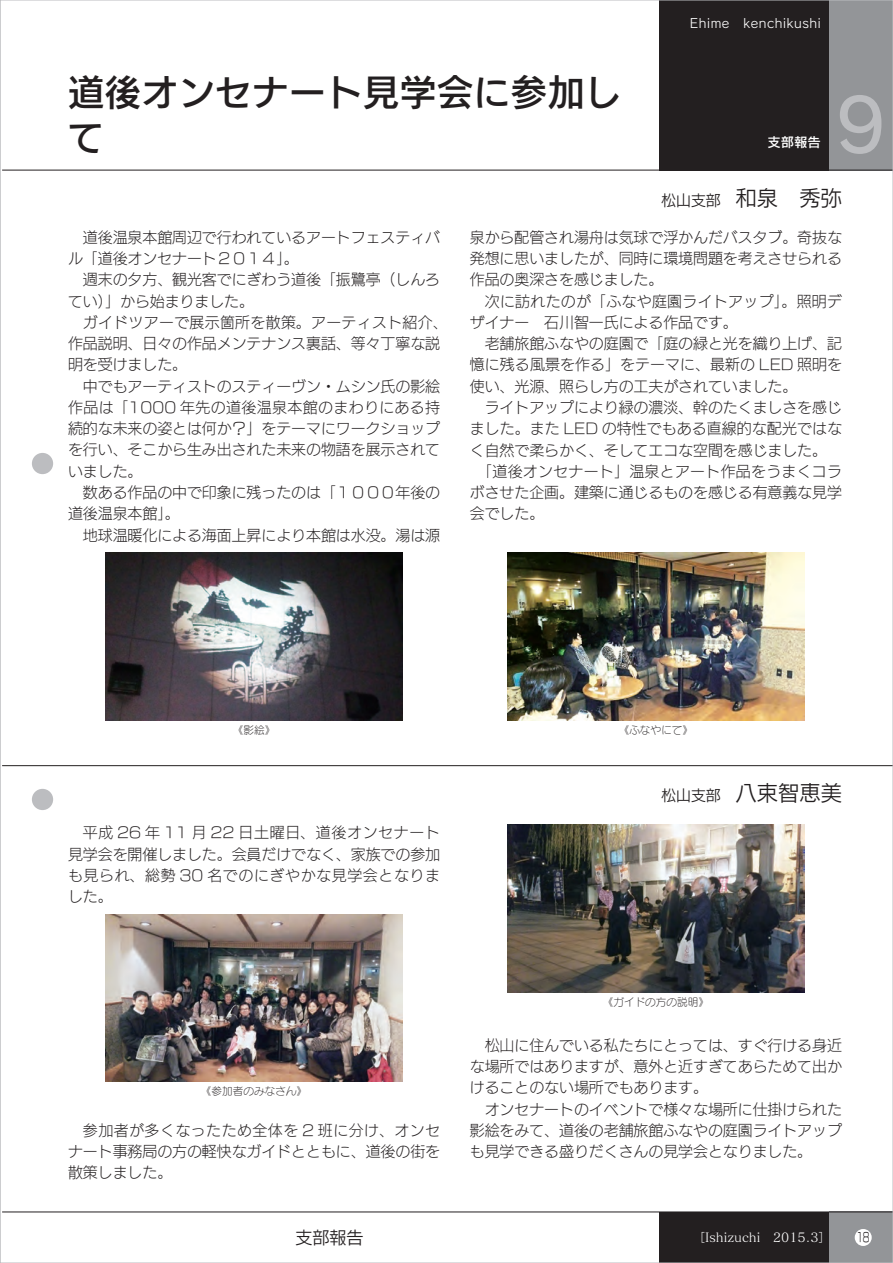
<style>
.page{position:relative;width:893px;height:1263px;background:#fff}
.page>*{position:absolute;margin:0;border:0;box-sizing:border-box;transform-origin:0 0}
.t1{font:72.3px "Rodin Pro DB";color:#bcbdc0}
.t2{font:36.15px/44.7px "New Rodin Pro DB";letter-spacing:.02em;color:#231f20}
.t3{font:16.95px "New Rodin Pro M";color:#231f20}
.本文-3_5{font:14.85px/21.3px "New Rodin Pro L";color:#231f20;text-align:justify}
.本文-3_5-2{font:14.85px/21.3px "New Rodin Pro L";letter-spacing:.025em;color:#231f20}
.原稿作者名{font:14.85px "New Rodin Pro M";color:#231f20}
.t4{font:12.75px "Matisse Pro M";color:#fff}
.t5{font:12.75px "Rodin Pro M";letter-spacing:.05em;color:#fff}
.t6{font:12.75px "New Rodin Pro DB";color:#fff}
.t7{font:12.75px "New Rodin Pro M";color:#231f20;scale:.65 1}
.t8{font:10.65px "Seurat Pro L";color:#231f20}
.s1{font-size:21.3px}
</style>
<div class="page">
<div style="left:659px;top:1212px;width:234px;height:51px;background:#231f20"></div>
<div style="left:829px;top:1212px;width:64px;height:51px;background:#939598"></div>
<div style="left:659px;top:0;width:234px;height:170px;background:#231f20"></div>
<div style="left:829px;top:0;width:64px;height:170px;background:#939598"></div>
<hr style="left:2px;top:170px;width:891px;height:1px;background:#231f20">
<hr style="left:2px;top:1212px;width:891px;height:1px;background:#231f20">
<div style="left:855px;top:1229px;width:17px;height:17px;background:#fff;border-radius:50%"></div>
<hr style="left:2px;top:765px;width:891px;height:1px;background:#231f20">
<img style="left:507px;top:553px;width:298px;height:167px">
<img style="left:507px;top:825px;width:298px;height:168px">
<img style="left:105px;top:553px;width:298px;height:167px">
<img style="left:105px;top:914px;width:298px;height:168px">
<div style="left:32px;top:453px;width:21px;height:21px;background:#bcbdc0;border-radius:50%"></div>
<div style="left:32px;top:789px;width:21px;height:21px;background:#bcbdc0;border-radius:50%"></div>
<p class="t2" style="left:68px;top:67px;width:554px">道後オンセナート見学会に参加して</p>
<p class="t5" style="left:690px;top:15px;width:132px">Ehime　kenchikushi</p>
<p class="t6" style="left:768px;top:132px;width:54px">支部報告</p>
<h1 class="t1" style="left:836px;top:78px;width:51px">9</h1>
<p class="原稿作者名" style="left:661px;top:188px;width:182px">松山支部　<span class="s1">和泉　秀弥</span></p>
<p class="本文-3_5" style="left:68px;top:225px;width:374px;text-indent:15px">道後温泉本館周辺で行われているアートフェスティバル「道後オンセナート２０１４」。</p>
<p class="本文-3_5" style="left:68px;top:268px;width:374px;text-indent:15px">週末の夕方、観光客でにぎわう道後「振鷺亭（しんろてい）」から始まりました。</p>
<p class="本文-3_5" style="left:68px;top:310px;width:381px;text-align:left;text-indent:15px">ガイドツアーで展示箇所を散策。アーティスト紹介、作品説明、日々の作品メンテナンス裏話、等々丁寧な説明を受けました。</p>
<p class="本文-3_5" style="left:68px;top:374px;width:374px;text-indent:15px">中でもアーティストのスティーヴン・ムシン氏の影絵作品は「1000 年先の道後温泉本館のまわりにある持続的な未来の姿とは何か？」をテーマにワークショップを行い、そこから生み出された未来の物語を展示されていました。</p>
<p class="本文-3_5" style="left:68px;top:480px;width:374px;text-indent:15px">数ある作品の中で印象に残ったのは「１０００年後の道後温泉本館」。</p>
<p class="本文-3_5" style="left:83px;top:523px;width:359px">地球温暖化による海面上昇により本館は水没。湯は源</p>
<p class="本文-3_5" style="left:470px;top:225px;width:374px">泉から配管され湯舟は気球で浮かんだバスタブ。奇抜な発想に思いましたが、同時に環境問題を考えさせられる作品の奥深さを感じました。</p>
<p class="本文-3_5-2" style="left:470px;top:289px;width:374px;text-indent:15px">次に訪れたのが「ふなや庭園ライトアップ」。照明デザイナー　石川智一氏による作品です。</p>
<p class="本文-3_5" style="left:470px;top:332px;width:374px;text-indent:15px">老舗旅館ふなやの庭園で「庭の緑と光を織り上げ、記憶に残る風景を作る」をテーマに、最新の LED 照明を使い、光源、照らし方の工夫がされていました。</p>
<p class="本文-3_5" style="left:470px;top:395px;width:374px;text-indent:15px">ライトアップにより緑の濃淡、幹のたくましさを感じました。また LED の特性でもある直線的な配光ではなく自然で柔らかく、そしてエコな空間を感じました。</p>
<p class="本文-3_5" style="left:470px;top:459px;width:374px;text-indent:7px">「道後オンセナート」温泉とアート作品をうまくコラボさせた企画。建築に通じるものを感じる有意義な見学会でした。</p>
<p class="t8" style="left:233px;top:723px;width:44px">《影絵》</p>
<p class="本文-3_5" style="left:68px;top:821px;width:374px;text-indent:15px">平成 26 年 11 月 22 日土曜日、道後オンセナート見学会を開催しました。会員だけでなく、家族での参加も見られ、総勢 30 名でのにぎやかな見学会となりました。</p>
<p class="t8" style="left:619px;top:723px;width:76px">《ふなやにて》</p>
<p class="原稿作者名" style="left:661px;top:783px;width:182px">松山支部　<span class="s1">八束智恵美</span></p>
<p class="t8" style="left:201px;top:1084px;width:108px">《参加者のみなさん》</p>
<p class="本文-3_5" style="left:68px;top:1118px;width:374px;text-indent:15px">参加者が多くなったため全体を 2 班に分け、オンセナート事務局の方の軽快なガイドとともに、道後の街を散策しました。</p>
<p class="t3" style="left:296px;top:1223px;width:70px">支部報告</p>
<p class="t8" style="left:603px;top:995px;width:108px">《ガイドの方の説明》</p>
<p class="本文-3_5" style="left:470px;top:1033px;width:374px;text-indent:15px">松山に住んでいる私たちにとっては、すぐ行ける身近な場所ではありますが、意外と近すぎてあらためて出かけることのない場所でもあります。</p>
<p class="本文-3_5" style="left:470px;top:1097px;width:374px;text-indent:15px">オンセナートのイベントで様々な場所に仕掛けられた影絵をみて、道後の老舗旅館ふなやの庭園ライトアップも見学できる盛りだくさんの見学会となりました。</p>
<p class="t4" style="left:692px;top:1229px;width:140px">［Ishizuchi　2015.3］</p>
<p class="t7" style="left:857px;top:1227px;width:21px">18</p>
</div>
